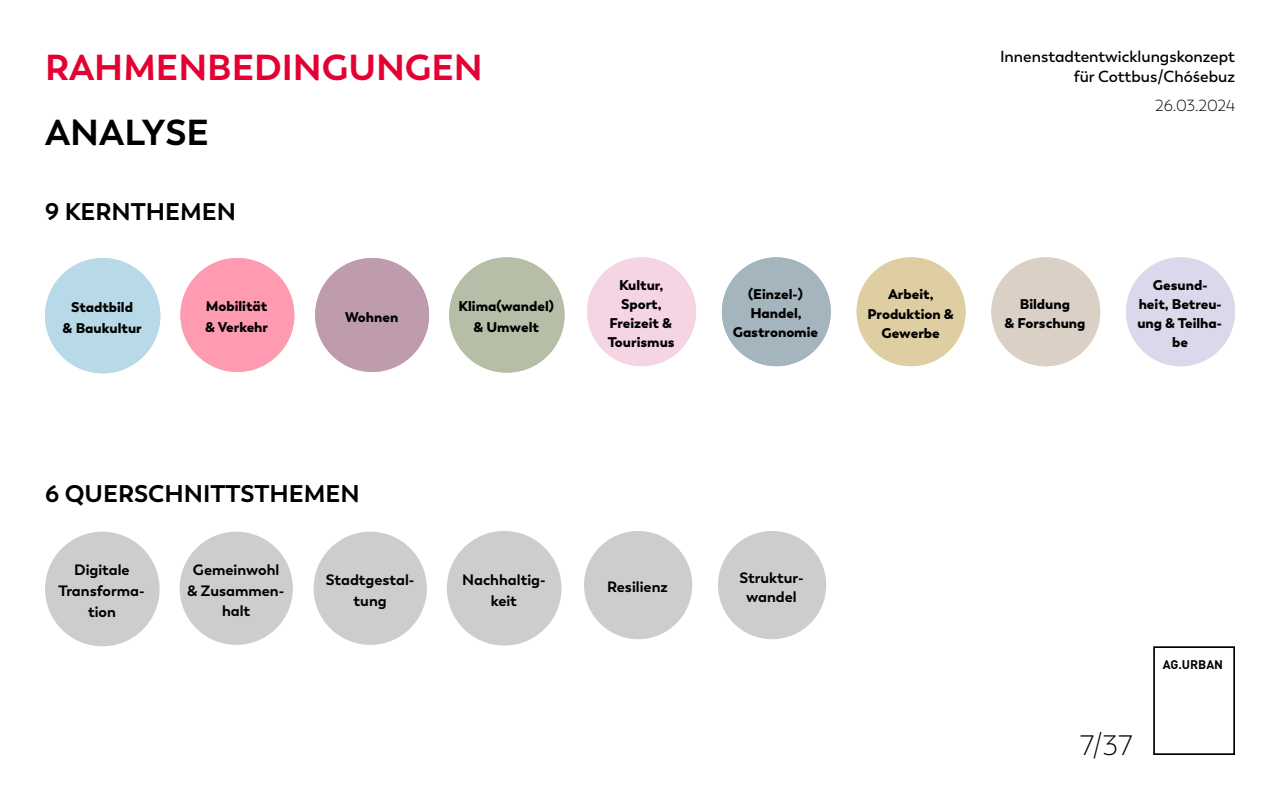
<style>
.page{position:relative;width:1280px;height:800px;background:#fff}
.page>*{position:absolute;margin:0;border:0;box-sizing:border-box;transform-origin:0 0}
.t1{font:700 36px "Trenda";color:#e40033}
.t2{font:700 36px "Trenda";color:#000}
.t3{font:300 28px "Trenda";color:#000}
.t4{font:700 24px "Trenda";color:#000}
.t5{font:600 16px/19.2px "Trenda";color:#000;text-align:right}
.t6{font:300 16px "Trenda";letter-spacing:-.005em;color:#000}
.t7{font:700 15px/21px "Trenda";color:#000;text-align:center}
.t8{font:900 14px/19.2px "Trenda";color:#000;text-align:center}
.t9{font:700 12.4px "DIN Pro";color:#000}
</style>
<div class="page">
<div style="left:584px;top:531px;width:108px;height:108px;background:#cdcdcd;border-radius:50%"></div>
<div style="left:718px;top:531px;width:108px;height:108px;background:#cdcdcd;border-radius:50%"></div>
<div style="left:45px;top:532px;width:115px;height:114px;background:#cdcdcd;border-radius:50%"></div>
<div style="left:447px;top:531px;width:115px;height:115px;background:#cdcdcd;border-radius:50%"></div>
<div style="left:180px;top:532px;width:113px;height:113px;background:#cdcdcd;border-radius:50%"></div>
<div style="left:314px;top:532px;width:113px;height:113px;background:#cdcdcd;border-radius:50%"></div>
<div style="left:587px;top:257px;width:109px;height:109px;background:#f5d5e4;border-radius:50%"></div>
<div style="left:722px;top:257px;width:109px;height:109px;background:#a4b5be;border-radius:50%"></div>
<div style="left:857px;top:257px;width:109px;height:109px;background:#dfcea1;border-radius:50%"></div>
<div style="left:991px;top:257px;width:109px;height:109px;background:#dbd0c6;border-radius:50%"></div>
<div style="left:1126px;top:257px;width:109px;height:109px;background:#ddd7eb;border-radius:50%"></div>
<div style="left:45px;top:258px;width:115px;height:115px;background:#b8d9e8;border-radius:50%"></div>
<div style="left:449px;top:257px;width:116px;height:116px;background:#b7bea8;border-radius:50%"></div>
<div style="left:180px;top:258px;width:114px;height:114px;background:#fe9bb0;border-radius:50%"></div>
<div style="left:315px;top:258px;width:114px;height:114px;background:#bf9bae;border-radius:50%"></div>
<div style="left:1153px;top:646px;width:82px;height:109px;border:2px solid #000"></div>
<h1 class="t1" style="left:45px;top:45px;width:439px">RAHMENBEDINGUNGEN</h1>
<h1 class="t2" style="left:45px;top:110px;width:166px">ANALYSE</h1>
<h3 class="t4" style="left:45px;top:197px;width:193px">9 KERNTHEMEN</h3>
<p class="t8" style="left:63px;top:297px;width:81px;line-height:21.1px">Stadtbild<br>&amp; Baukultur</p>
<p class="t8" style="left:459px;top:296px;width:97px;line-height:21.1px">Klima(wandel) &amp; Umwelt</p>
<p class="t8" style="left:205px;top:296px;width:64px;line-height:20.9px;text-align:left">Mobilität &amp; Verkehr</p>
<p class="t8" style="left:345px;top:307px;width:55px">Wohnen</p>
<p class="t5" style="left:1000px;top:47px;width:236px">Innenstadtentwicklungskonzept für Cottbus/Chóśebuz</p>
<p class="t6" style="left:1155px;top:96px;width:81px">26.03.2024</p>
<p class="t8" style="left:608px;top:275px;width:68px">Kultur,<br>Sport,<br>Freizeit &amp;<br>Tourismus</p>
<p class="t8" style="left:733px;top:284px;width:87px">(Einzel-)<br>Handel,<br>Gastronomie</p>
<p class="t8" style="left:868px;top:285px;width:88px">Arbeit,<br>Produktion &amp;<br>Gewerbe</p>
<p class="t8" style="left:1004px;top:295px;width:83px">Bildung<br>&amp; Forschung</p>
<p class="t8" style="left:1137px;top:275px;width:86px">Gesund&shy;heit, Betreu&shy;ung &amp; Teilha&shy;be</p>
<h3 class="t4" style="left:45px;top:479px;width:316px">6 QUERSCHNITTSTHEMEN</h3>
<p class="t7" style="left:187px;top:559px;width:99px;line-height:20.7px">Gemeinwohl &amp; Zusammen&shy;halt</p>
<p class="t7" style="left:326px;top:570px;width:90px;line-height:20.7px">Stadtgestal&shy;tung</p>
<p class="t7" style="left:58px;top:560px;width:88px">Digitale<br>Transforma&shy;tion</p>
<p class="t7" style="left:462px;top:569px;width:85px">Nachhaltig&shy;keit</p>
<p class="t7" style="left:607px;top:577px;width:62px">Resilienz</p>
<p class="t7" style="left:739px;top:568px;width:66px;line-height:19.1px">Struktur&shy;wandel</p>
<h2 class="t3" style="left:1080px;top:729px;width:54px">7/37</h2>
<p class="t9" style="left:1163px;top:656px;width:62px">AG.URBAN</p>
</div>
